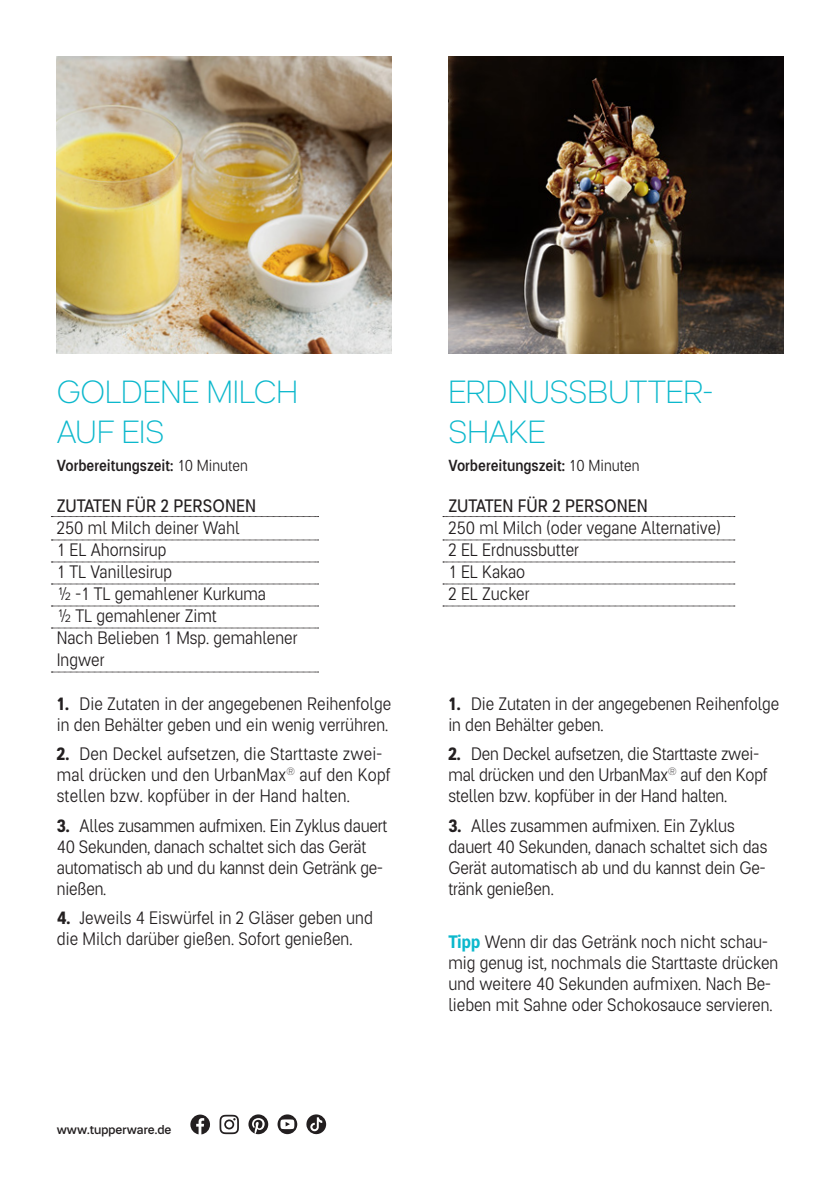
<style>
.page{position:relative;width:840px;height:1191px;background:#fff}
.page>*{position:absolute;margin:0;border:0;box-sizing:border-box;transform-origin:0 0}
.t1{font:100 32px/40px "Tupper PRO";letter-spacing:-.005em;color:#0cb8cc}
.t2{font:300 18px/21px "Tupper PRONARROW";color:#231f20}
.t3{font:18px "Tupper PRONARROW";color:#231f20}
.t4{font:500 16px "Tupper PRONARROW";color:#231f20}
.t5{font:500 12.6px "Tupper PRO";color:#231f20}
.s1{font-weight:300}
.s2{font-weight:700}
.s3{font-weight:700;color:#0cb8cc}
</style>
<div class="page">
<img style="left:57px;top:57px;width:334px;height:296px">
<svg style="left:51px;top:516px;width:267px;height:1px"></svg>
<svg style="left:51px;top:539px;width:267px;height:1px"></svg>
<svg style="left:51px;top:561px;width:267px;height:1px"></svg>
<svg style="left:51px;top:583px;width:267px;height:1px"></svg>
<svg style="left:51px;top:605px;width:267px;height:1px"></svg>
<svg style="left:51px;top:627px;width:267px;height:1px"></svg>
<svg style="left:51px;top:671px;width:267px;height:1px"></svg>
<img style="left:448px;top:57px;width:334px;height:296px">
<svg style="left:442px;top:516px;width:292px;height:1px"></svg>
<svg style="left:442px;top:539px;width:292px;height:1px"></svg>
<svg style="left:442px;top:561px;width:292px;height:1px"></svg>
<svg style="left:442px;top:583px;width:292px;height:1px"></svg>
<svg style="left:442px;top:605px;width:292px;height:1px"></svg>
<svg style="left:190px;top:1114px;width:20px;height:20px"></svg>
<svg style="left:219px;top:1114px;width:20px;height:20px"></svg>
<svg style="left:248px;top:1114px;width:20px;height:20px"></svg>
<svg style="left:277px;top:1114px;width:20px;height:20px"></svg>
<svg style="left:306px;top:1114px;width:20px;height:20px"></svg>
<h1 class="t1" style="left:57px;top:372px;width:242px">GOLDENE MILCH<br>AUF EIS</h1>
<p class="t4" style="left:57px;top:455px;width:193px">Vorbereitungszeit: <span class="s1">10 Minuten</span></p>
<p class="t3" style="left:57px;top:494px;width:201px">ZUTATEN FÜR 2 PERSONEN</p>
<p class="t2" style="left:57px;top:516px;width:242px;line-height:22px">250 ml Milch deiner Wahl<br>1 EL Ahornsirup<br>1 TL Vanillesirup<br>½ -1 TL gemahlener Kurkuma<br>½ TL gemahlener Zimt<br>Nach Belieben 1 Msp. gemahlener<br>Ingwer</p>
<p class="t2" style="left:57px;top:692px;width:336px"><span class="s2">1.</span> Die Zutaten in der angegebenen Reihenfolge in den Behälter geben und ein wenig verrühren.</p>
<p class="t2" style="left:57px;top:742px;width:335px"><span class="s2">2.</span> Den Deckel aufsetzen, die Starttaste zwei&shy;mal drücken und den UrbanMax<sup>®</sup> auf den Kopf stellen bzw. kopfüber in der Hand halten.</p>
<p class="t2" style="left:57px;top:814px;width:332px"><span class="s2">3.</span> Alles zusammen aufmixen. Ein Zyklus dauert 40 Sekunden, danach schaltet sich das Gerät automatisch ab und du kannst dein Getränk ge&shy;nießen.</p>
<p class="t2" style="left:57px;top:906px;width:317px"><span class="s2">4.</span> Jeweils 4 Eiswürfel in 2 Gläser geben und die Milch darüber gießen. Sofort genießen.</p>
<p class="t5" style="left:57px;top:1122px;width:116px">www.tupperware.de</p>
<h1 class="t1" style="left:448px;top:372px;width:266px">ERDNUSSBUTTER-<br>SHAKE</h1>
<p class="t4" style="left:448px;top:455px;width:193px">Vorbereitungszeit: <span class="s1">10 Minuten</span></p>
<p class="t3" style="left:448px;top:494px;width:201px">ZUTATEN FÜR 2 PERSONEN</p>
<p class="t2" style="left:448px;top:516px;width:273px;line-height:22px">250 ml Milch (oder vegane Alternative)<br>2 EL Erdnussbutter<br>1 EL Kakao<br>2 EL Zucker</p>
<p class="t2" style="left:448px;top:692px;width:332px"><span class="s2">1.</span> Die Zutaten in der angegebenen Reihenfolge in den Behälter geben.</p>
<p class="t2" style="left:448px;top:742px;width:320px"><span class="s2">2.</span> Den Deckel aufsetzen, die Starttaste zwei&shy;mal drücken und den UrbanMax<sup>®</sup> auf den Kopf stellen bzw. kopfüber in der Hand halten.</p>
<p class="t2" style="left:448px;top:814px;width:320px"><span class="s2">3.</span> Alles zusammen aufmixen. Ein Zyklus dauert 40 Sekunden, danach schaltet sich das Gerät automatisch ab und du kannst dein Ge&shy;tränk genießen.</p>
<p class="t2" style="left:448px;top:931px;width:331px"><span class="s3">Tipp</span> Wenn dir das Getränk noch nicht schau&shy;mig genug ist, nochmals die Starttaste drücken und weitere 40 Sekunden aufmixen. Nach Be&shy;lieben mit Sahne oder Schokosauce servieren.</p>
</div>
